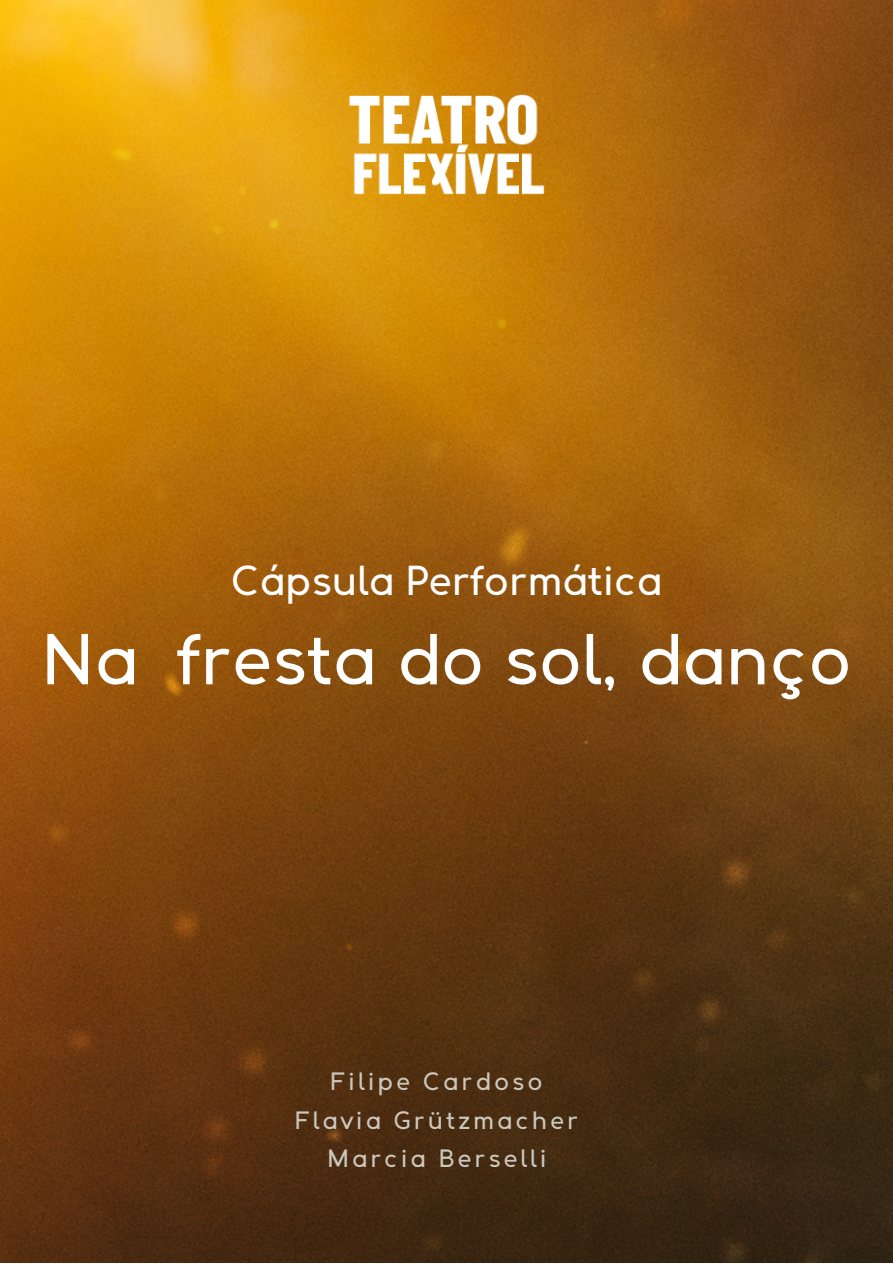
<style>
.page{position:relative;width:893px;height:1264px;background:#fff}
.page>*{position:absolute;margin:0;border:0;box-sizing:border-box;transform-origin:0 0}
.t1{font:500 64.5px "T Sqamus";color:#fff}
.t2{font:500 37.5px "T Sqamus";color:#fff}
.t3{font:500 22.5px/38.2px "T Sqamus";letter-spacing:.13em;color:#cbc8be;text-align:center}
</style>
<div class="page">
<img style="left:0;top:0;width:892px;height:1262px">
<img style="left:344px;top:89px;width:204px;height:110px">
<h2 class="t2" style="left:231px;top:562px;width:433px">Cápsula Performática</h2>
<h1 class="t1" style="left:41px;top:627px;width:812px">Na fresta do sol, danço</h1>
<p class="t3" style="left:296px;top:1063px;width:283px">Filipe Cardoso<br>Flavia Grützmacher<br>Marcia Berselli</p>
</div>
